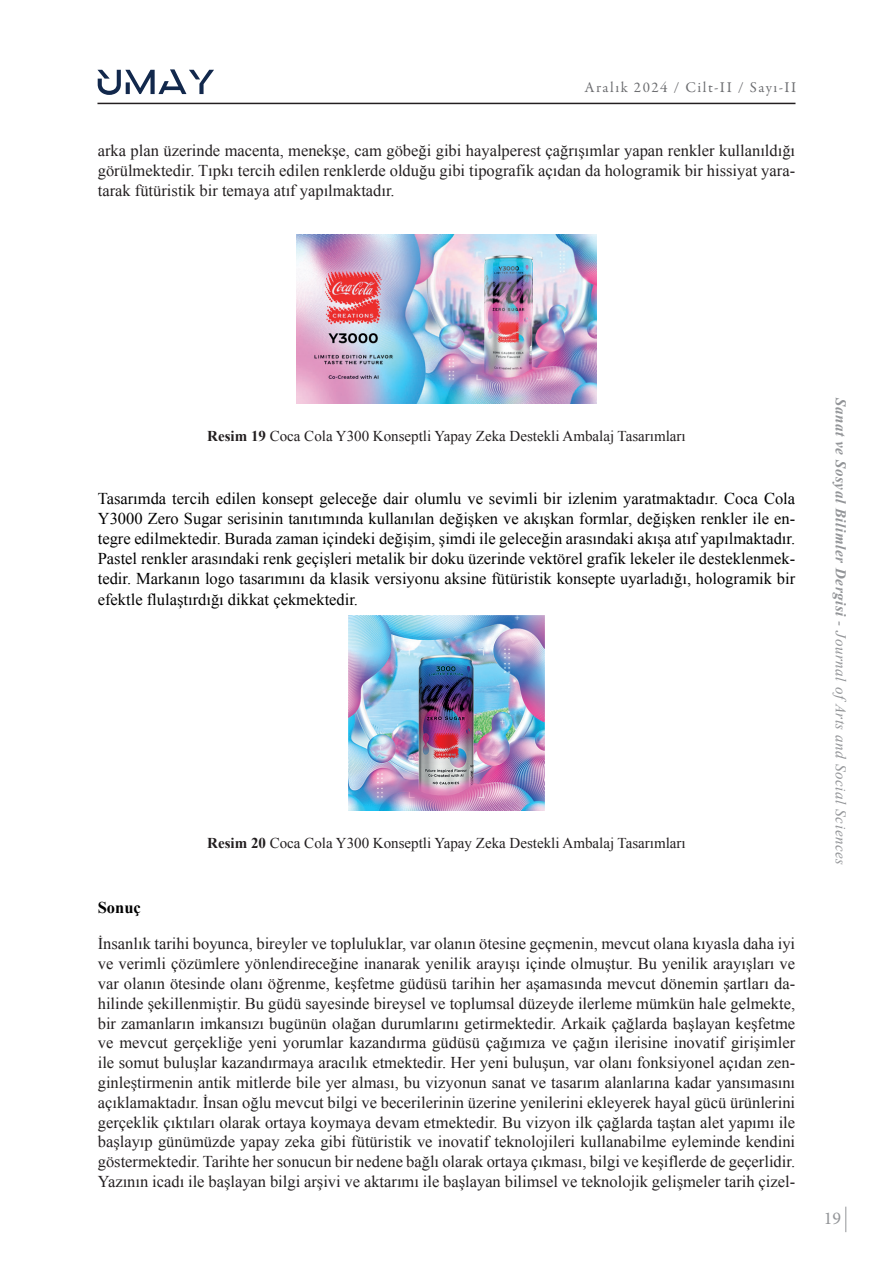
<style>
.page{position:relative;width:893px;height:1263px;background:#fff}
.page>*{position:absolute;margin:0;border:0;box-sizing:border-box;transform-origin:0 0}
.t1{font:18px "Minion Pro";color:#939598}
.t2{font:16.5px/19.8px "Times New Roman";color:#231f20;text-align:justify}
.t3{font:16.5px/19.8px "Times New Roman";color:#000001;text-align:justify}
.t4{font:700 16.5px "Times New Roman";color:#000001}
.t5{font:15px "Times New Roman";color:#231f20}
.t6{font:italic 15px "Times New Roman";letter-spacing:.04em;color:#939598}
.t7{font:15px "Garamond Premr Pro";letter-spacing:.1em;color:#6c6d70}
.s1{font-weight:700}
</style>
<div class="page">
<svg style="left:97px;top:69px;width:117px;height:26px"></svg>
<hr style="left:97px;top:103px;width:698px;height:1px;background:#231f20">
<svg style="left:845px;top:1206px;width:1px;height:26px"></svg>
<img style="left:296px;top:235px;width:301px;height:169px">
<img style="left:349px;top:616px;width:195px;height:195px">
<p class="t7" style="left:584px;top:79px;width:213px">Aralık 2024 / Cilt-II / Sayı-II</p>
<p class="t2" style="left:98px;top:140px;width:699px">arka plan üzerinde macenta, menekşe, cam göbeği gibi hayalperest çağrışımlar yapan renkler kullanıldığı görülmektedir. Tıpkı tercih edilen renklerde olduğu gibi tipografik açıdan da hologramik bir hissiyat yara&shy;tarak fütüristik bir temaya atıf yapılmaktadır.</p>
<p class="t5" style="left:207px;top:426px;width:480px"><span class="s1">Resim 19</span> Coca Cola Y300 Konseptli Yapay Zeka Destekli Ambalaj Tasarımları</p>
<p class="t3" style="left:98px;top:489px;width:699px">Tasarımda tercih edilen konsept geleceğe dair olumlu ve sevimli bir izlenim yaratmaktadır. Coca Cola Y3000 Zero Sugar serisinin tanıtımında kullanılan değişken ve akışkan formlar, değişken renkler ile en&shy;tegre edilmektedir. Burada zaman içindeki değişim, şimdi ile geleceğin arasındaki akışa atıf yapılmaktadır.<br>Pastel renkler arasındaki renk geçişleri metalik bir doku üzerinde vektörel grafik lekeler ile desteklenmek&shy;tedir. Markanın logo tasarımını da klasik versiyonu aksine fütüristik konsepte uyarladığı, hologramik bir</p>
<p class="t3" style="left:98px;top:590px;width:262px">efektle flulaştırdığı dikkat çekmektedir.</p>
<p class="t5" style="left:207px;top:833px;width:480px"><span class="s1">Resim 20</span> Coca Cola Y300 Konseptli Yapay Zeka Destekli Ambalaj Tasarımları</p>
<p class="t4" style="left:98px;top:896px;width:45px">Sonuç</p>
<p class="t2" style="left:98px;top:934px;width:699px">İnsanlık tarihi boyunca, bireyler ve topluluklar, var olanın ötesine geçmenin, mevcut olana kıyasla daha iyi ve verimli çözümlere yönlendireceğine inanarak yenilik arayışı içinde olmuştur. Bu yenilik arayışları ve var olanın ötesinde olanı öğrenme, keşfetme güdüsü tarihin her aşamasında mevcut dönemin şartları da&shy;hilinde şekillenmiştir. Bu güdü sayesinde bireysel ve toplumsal düzeyde ilerleme mümkün hale gelmekte, bir zamanların imkansızı bugünün olağan durumlarını getirmektedir. Arkaik çağlarda başlayan keşfetme ve mevcut gerçekliğe yeni yorumlar kazandırma güdüsü çağımıza ve çağın ilerisine inovatif girişimler ile somut buluşlar kazandırmaya aracılık etmektedir. Her yeni buluşun, var olanı fonksiyonel açıdan zen&shy;ginleştirmenin antik mitlerde bile yer alması, bu vizyonun sanat ve tasarım alanlarına kadar yansımasını açıklamaktadır. İnsan oğlu mevcut bilgi ve becerilerinin üzerine yenilerini ekleyerek hayal gücü ürünlerini gerçeklik çıktıları olarak ortaya koymaya devam etmektedir. Bu vizyon ilk çağlarda taştan alet yapımı ile başlayıp günümüzde yapay zeka gibi fütüristik ve inovatif teknolojileri kullanabilme eyleminde kendini göstermektedir. Tarihte her sonucun bir nedene bağlı olarak ortaya çıkması, bilgi ve keşiflerde de geçerlidir.<br>Yazının icadı ile başlayan bilgi arşivi ve aktarımı ile başlayan bilimsel ve teknolojik gelişmeler tarih çizel-</p>
<p class="t6" style="left:851px;top:398px;width:469px;rotate:90deg"><span class="s1">Sanat ve Sosyal Bilimler Dergisi</span> - Journal ofArts and Social Sciences</p>
<p class="t1" style="left:824px;top:1206px;width:19px">19</p>
</div>
